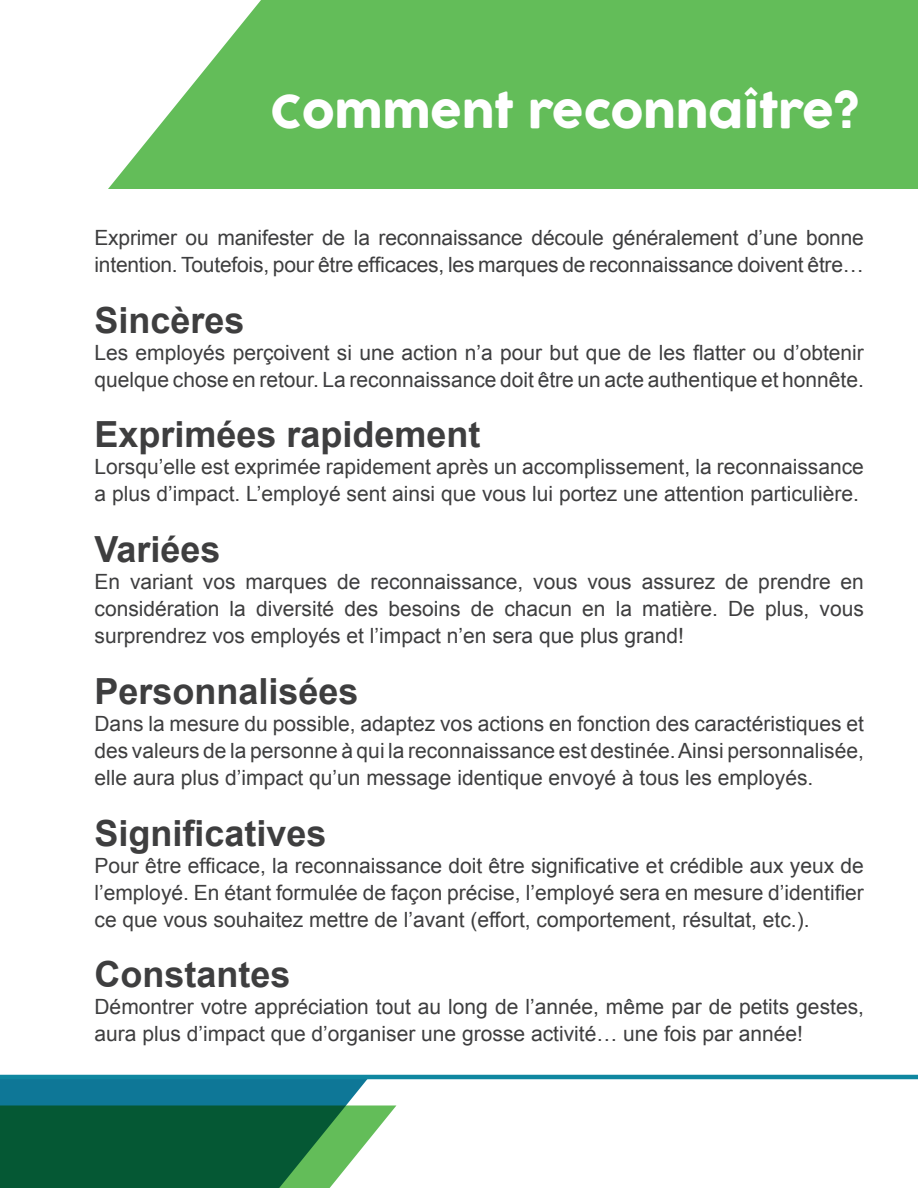
<style>
.page{position:relative;width:918px;height:1188px;background:#fff}
.page>*{position:absolute;margin:0;border:0;box-sizing:border-box;transform-origin:0 0}
.t1{font:45px "COCOGOOSE";color:#fff}
.t2{font:700 36px "Arial";color:#3e3e3f}
.t3{font:21px/27px "Arial";color:#3e3e3f}
</style>
<div class="page">
<svg style="left:108px;top:0;width:810px;height:189px;fill:#63bd59"></svg>
<svg style="left:0;top:1079px;width:396px;height:109px"></svg>
<hr style="left:0;top:1075px;width:918px;height:4px;background:#0f87a0">
<p class="t1" style="left:270px;top:78px;width:591px">COMMENT RECONNAÎTRE?</p>
<p class="t3" style="left:94px;top:224px;width:771px">Exprimer ou manifester de la reconnaissance découle généralement d’une bonne intention. Toutefois, pour être efficaces, les marques de reconnaissance doivent être…</p>
<p class="t2" style="left:94px;top:296px;width:152px">Sincères</p>
<p class="t3" style="left:94px;top:339px;width:771px">Les employés perçoivent si une action n’a pour but que de les flatter ou d’obtenir quelque chose en retour. La reconnaissance doit être un acte authentique et honnête.</p>
<p class="t2" style="left:94px;top:411px;width:388px">Exprimées rapidement</p>
<p class="t3" style="left:94px;top:454px;width:771px">Lorsqu’elle est exprimée rapidement après un accomplissement, la reconnaissance a plus d’impact. L’employé sent ainsi que vous lui portez une attention particulière.</p>
<p class="t2" style="left:94px;top:525px;width:128px">Variées</p>
<p class="t3" style="left:94px;top:568px;width:771px;text-align:justify">En variant vos marques de reconnaissance, vous vous assurez de prendre en considération la diversité des besoins de chacun en la matière. De plus, vous surprendrez vos employés et l’impact n’en sera que plus grand!</p>
<p class="t2" style="left:94px;top:667px;width:266px">Personnalisées</p>
<p class="t3" style="left:94px;top:710px;width:771px;text-align:justify">Dans la mesure du possible, adaptez vos actions en fonction des caractéristiques et des valeurs de la personne à qui la reconnaissance est destinée. Ainsi personnalisée, elle aura plus d’impact qu’un message identique envoyé à tous les employés.</p>
<p class="t2" style="left:94px;top:809px;width:234px">Significatives</p>
<p class="t3" style="left:94px;top:852px;width:771px;text-align:justify">Pour être efficace, la reconnaissance doit être significative et crédible aux yeux de l’employé. En étant formulée de façon précise, l’employé sera en mesure d’identifier ce que vous souhaitez mettre de l’avant (effort, comportement, résultat, etc.).</p>
<p class="t2" style="left:94px;top:951px;width:198px">Constantes</p>
<p class="t3" style="left:94px;top:994px;width:771px">Démontrer votre appréciation tout au long de l’année, même par de petits gestes, aura plus d’impact que d’organiser une grosse activité… une fois par année!</p>
</div>
